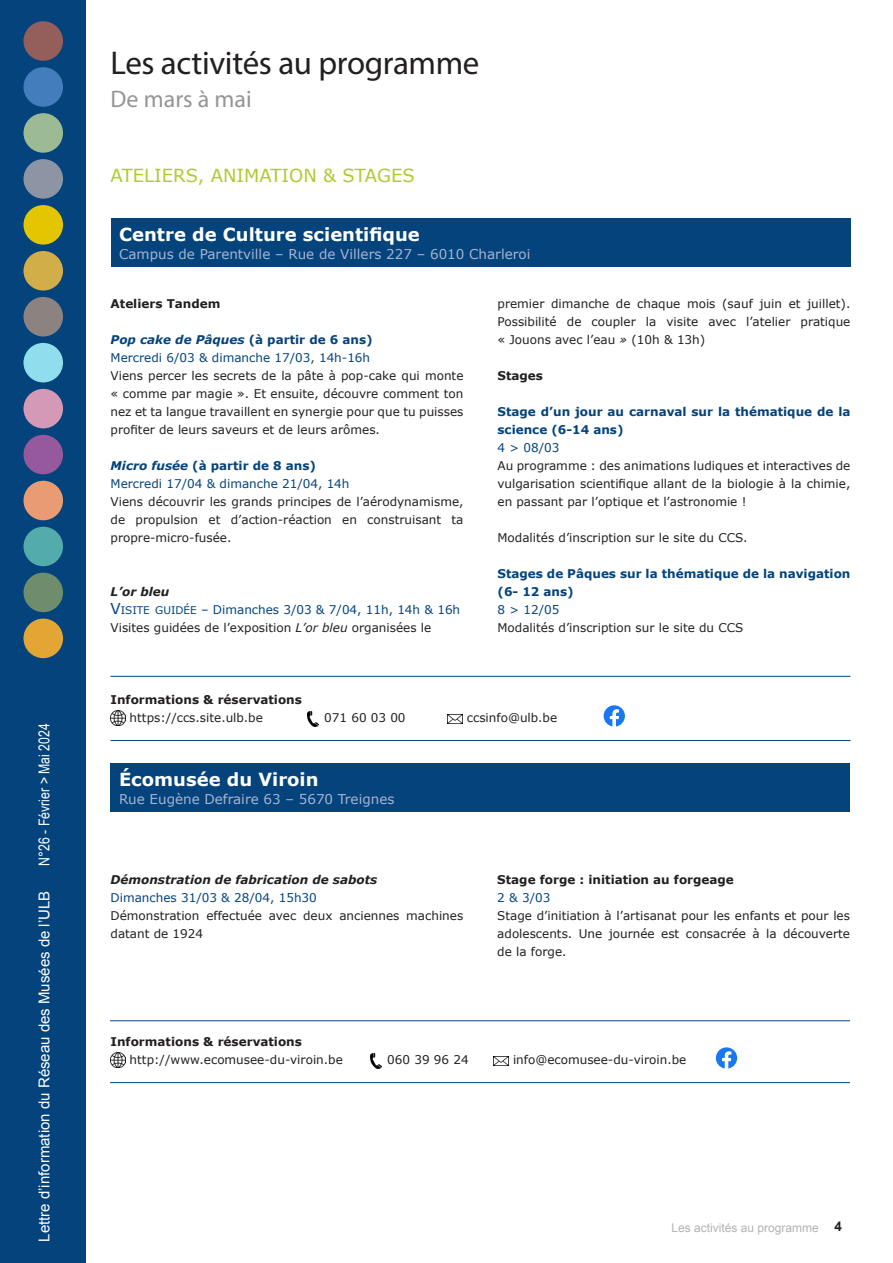
<style>
.page{position:relative;width:893px;height:1263px;background:#fff}
.page>*{position:absolute;margin:0;border:0;box-sizing:border-box;transform-origin:0 0}
.Titre_principal{font:33px "Myriad Pro";letter-spacing:-.01em;color:#231f20}
.Arial_9_12{font:24px "Myriad Pro";color:#939598}
.t1{font:700 18px "Verdana";color:#fff}
.t2{font:18px "Verdana";color:#abcc2c}
.Titre_Sommaire{font:15px "Arial";color:#fff}
.Titre_Sommaire-2{font:15px "Arial Narrow";color:#fff}
.t3{font:13.5px "Verdana";color:#a7b4d4}
.t4{font:12px/18px "Verdana";color:#231f20;text-align:justify}
.t5{font:12px "Verdana";color:#04437b}
.t6{font:700 12px/18px "Verdana";color:#04437b}
.t7{font:700 12px "Verdana";color:#231f20}
.t8{font:italic 700 12px "Verdana";color:#231f20}
.t9{font:italic 700 12px "Verdana";color:#04437b}
.t10{font:12px "Arial";color:#b2b3b7}
.s1{font-style:normal}
.s2{font-style:italic}
.s3{font-size:15px}
.s4{font-size:10.5px}
.s5{font-weight:700;font-size:13.5px;color:#231f20}
</style>
<div class="page">
<div style="left:0;top:0;width:85px;height:1263px;background:#04437b"></div>
<div style="left:23px;top:67px;width:40px;height:40px;background:#447dbc;border-radius:50%"></div>
<div style="left:23px;top:113px;width:40px;height:40px;background:#9cba94;border-radius:50%"></div>
<div style="left:23px;top:159px;width:40px;height:40px;background:#8d95a4;border-radius:50%"></div>
<div style="left:23px;top:527px;width:40px;height:39px;background:#53abac;border-radius:50%"></div>
<div style="left:23px;top:251px;width:40px;height:40px;background:#d2ae48;border-radius:50%"></div>
<div style="left:23px;top:297px;width:40px;height:39px;background:#8c827f;border-radius:50%"></div>
<div style="left:23px;top:343px;width:40px;height:39px;background:#8fdded;border-radius:50%"></div>
<div style="left:23px;top:389px;width:40px;height:39px;background:#d499b5;border-radius:50%"></div>
<div style="left:23px;top:435px;width:40px;height:39px;background:#97599d;border-radius:50%"></div>
<div style="left:23px;top:481px;width:40px;height:39px;background:#e99b73;border-radius:50%"></div>
<div style="left:23px;top:573px;width:40px;height:39px;background:#6f8c6d;border-radius:50%"></div>
<div style="left:23px;top:619px;width:40px;height:39px;background:#e3a635;border-radius:50%"></div>
<div style="left:23px;top:21px;width:40px;height:40px;background:#945e5b;border-radius:50%"></div>
<div style="left:23px;top:205px;width:40px;height:40px;background:#e4c600;border-radius:50%"></div>
<div style="left:111px;top:218px;width:739px;height:49px;background:#04437b"></div>
<img style="left:111px;top:711px;width:14px;height:15px">
<img style="left:307px;top:712px;width:11px;height:15px">
<img style="left:448px;top:714px;width:15px;height:10px">
<svg style="left:604px;top:705px;width:21px;height:22px"></svg>
<hr style="left:110px;top:676px;width:740px;height:1px;background:#04437b">
<hr style="left:111px;top:740px;width:739px;height:1px;background:#04437b">
<div style="left:111px;top:763px;width:739px;height:49px;background:#04437b"></div>
<img style="left:111px;top:1053px;width:14px;height:15px">
<img style="left:370px;top:1054px;width:11px;height:15px">
<img style="left:494px;top:1056px;width:15px;height:10px">
<svg style="left:716px;top:1047px;width:21px;height:22px"></svg>
<hr style="left:110px;top:1020px;width:740px;height:1px;background:#04437b">
<hr style="left:110px;top:1082px;width:740px;height:1px;background:#04437b">
<p class="Titre_Sommaire-2" style="left:33px;top:866px;width:144px;rotate:-90deg">N°26 - Février &gt; Mai 2024</p>
<p class="Titre_Sommaire" style="left:35px;top:1242px;width:352px;rotate:-90deg">Lettre d’information du Réseau des Musées de l’ULB</p>
<p class="Titre_principal" style="left:111px;top:43px;width:370px">Les activités au programme</p>
<p class="Arial_9_12" style="left:111px;top:84px;width:143px">De mars à mai</p>
<p class="t2" style="left:111px;top:164px;width:306px">ATELIERS, ANIMATION &amp; STAGES</p>
<p class="t1" style="left:119px;top:222px;width:302px">Centre de Culture scientifique</p>
<p class="t3" style="left:119px;top:245px;width:413px">Campus de Parentville – Rue de Villers 227 – 6010 Charleroi</p>
<p class="t7" style="left:111px;top:296px;width:111px">Ateliers Tandem</p>
<p class="t9" style="left:111px;top:332px;width:264px">Pop cake de Pâques <span class="s1">(à partir de 6 ans)</span></p>
<p class="t5" style="left:111px;top:350px;width:261px">Mercredi 6/03 &amp; dimanche 17/03, 14h-16h</p>
<p class="t4" style="left:111px;top:367px;width:354px">Viens percer les secrets de la pâte à pop-cake qui monte « comme par magie ». Et ensuite, découvre comment ton nez et ta langue travaillent en synergie pour que tu puisses profiter de leurs saveurs et de leurs arômes.</p>
<p class="t6" style="left:111px;top:457px;width:207px"><span class="s2">Micro fusée</span> (à partir de 8 ans)</p>
<p class="t5" style="left:111px;top:476px;width:240px">Mercredi 17/04 &amp; dimanche 21/04, 14h</p>
<p class="t4" style="left:111px;top:493px;width:354px">Viens découvrir les grands principes de l’aérodynamisme, de propulsion et d’action-réaction en construisant ta propre-micro-fusée.</p>
<p class="t4" style="left:497px;top:295px;width:354px">premier dimanche de chaque mois (sauf juin et juillet).<br>Possibilité de coupler la visite avec l’atelier pratique « Jouons avec l’eau <span class="s2">»</span> (10h &amp; 13h)</p>
<p class="t7" style="left:497px;top:368px;width:47px">Stages</p>
<p class="t6" style="left:497px;top:403px;width:354px">Stage d’un jour au carnaval sur la thématique de la science (6-14 ans)</p>
<p class="t5" style="left:497px;top:440px;width:63px">4 &gt; 08/03</p>
<p class="t4" style="left:497px;top:457px;width:354px">Au programme : des animations ludiques et interactives de vulgarisation scientifique allant de la biologie à la chimie, en passant par l’optique et l’astronomie !</p>
<p class="t4" style="left:497px;top:529px;width:252px">Modalités d’inscription sur le site du CCS.</p>
<p class="t6" style="left:497px;top:565px;width:354px">Stages de Pâques sur la thématique de la navigation (6- 12 ans)</p>
<p class="t5" style="left:497px;top:602px;width:63px">8 &gt; 12/05</p>
<p class="t4" style="left:497px;top:619px;width:247px">Modalités d’inscription sur le site du CCS</p>
<p class="t8" style="left:111px;top:584px;width:60px">L’or bleu</p>
<p class="t5" style="left:111px;top:602px;width:351px"><span class="s3">V</span><span class="s4">ISITE GUIDÉE</span> – Dimanches 3/03 &amp; 7/04, 11h, 14h &amp; 16h</p>
<p class="t4" style="left:111px;top:619px;width:322px">Visites guidées de l’exposition <span class="s2">L’or bleu</span> organisées le</p>
<p class="t7" style="left:111px;top:692px;width:193px">Informations &amp; réservations</p>
<p class="t4" style="left:130px;top:709px;width:135px">https://ccs.site.ulb.be</p>
<p class="t4" style="left:324px;top:709px;width:83px">071 60 03 00</p>
<p class="t4" style="left:467px;top:709px;width:92px">ccsinfo@ulb.be</p>
<p class="t1" style="left:119px;top:768px;width:201px">Écomusée du Viroin</p>
<p class="t3" style="left:119px;top:790px;width:277px">Rue Eugène Defraire 63 – 5670 Treignes</p>
<p class="t8" style="left:111px;top:872px;width:268px">Démonstration de fabrication de sabots</p>
<p class="t5" style="left:111px;top:890px;width:208px">Dimanches 31/03 &amp; 28/04, 15h30</p>
<p class="t4" style="left:111px;top:907px;width:354px">Démonstration effectuée avec deux anciennes machines datant de 1924</p>
<p class="t7" style="left:497px;top:872px;width:238px">Stage forge : initiation au forgeage</p>
<p class="t5" style="left:497px;top:890px;width:55px">2 &amp; 3/03</p>
<p class="t4" style="left:497px;top:907px;width:354px">Stage d’initiation à l’artisanat pour les enfants et pour les adolescents. Une journée est consacrée à la découverte de la forge.</p>
<p class="t7" style="left:111px;top:1034px;width:193px">Informations &amp; réservations</p>
<p class="t4" style="left:130px;top:1051px;width:215px">http://www.ecomusee-du-viroin.be</p>
<p class="t4" style="left:387px;top:1051px;width:83px">060 39 96 24</p>
<p class="t4" style="left:513px;top:1051px;width:175px">info@ecomusee-du-viroin.be</p>
<p class="t10" style="left:672px;top:1219px;width:172px">Les activités au programme <span class="s5">4</span></p>
</div>
